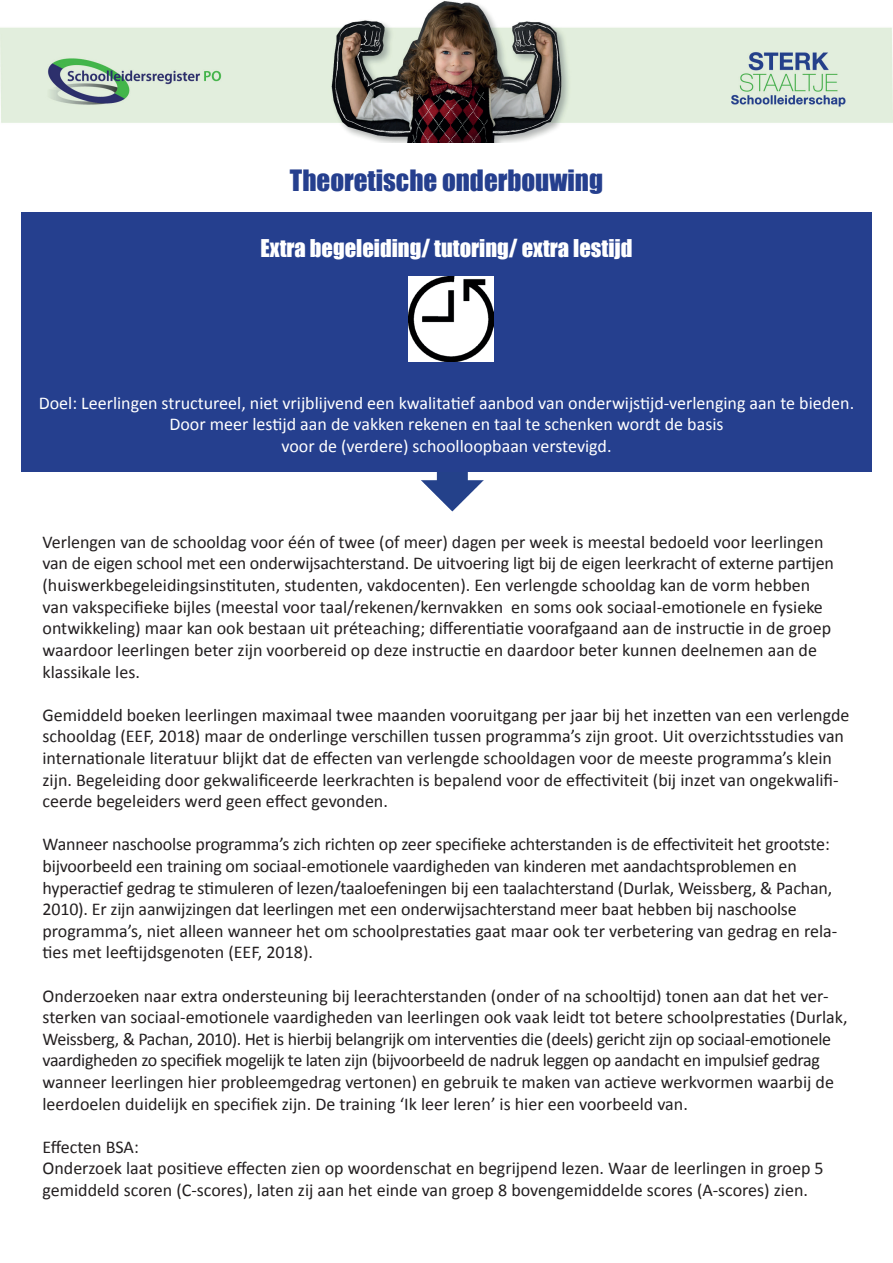
<style>
.page{position:relative;width:893px;height:1263px;background:#fff}
.page>*{position:absolute;margin:0;border:0;box-sizing:border-box;transform-origin:0 0}
.t1{font:27px "Impact";color:#253f8e}
.t2{font:22.5px "Impact";color:#fff}
.t3{font:18px/21.6px "Calibri";color:#231f20}
.t4{font:18px/21.6px "Calibri";color:#fff;text-align:center}
</style>
<div class="page">
<img style="left:0;top:1px;width:893px;height:142px">
<img style="left:421px;top:472px;width:63px;height:40px">
<div style="left:21px;top:213px;width:851px;height:259px;background:#253f8e"></div>
<img style="left:408px;top:276px;width:85px;height:85px">
<h1 class="t1" style="left:290px;top:160px;width:315px">Theoretische onderbouwing</h1>
<p class="t2" style="left:261px;top:231px;width:373px">Extra begeleiding/ tutoring/ extra lestijd</p>
<p class="t4" style="left:39px;top:391px;width:817px">Doel: Leerlingen structureel, niet vrijblijvend een kwalitatief aanbod van onderwijstijd-verlenging aan te bieden.<br>Door meer lestijd aan de vakken rekenen en taal te schenken wordt de basis<br>voor de (verdere) schoolloopbaan verstevigd.</p>
<p class="t3" style="left:43px;top:530px;width:793px">Verlengen van de schooldag voor één of twee (of meer) dagen per week is meestal bedoeld voor leerlingen van de eigen school met een onderwijsachterstand. De uitvoering ligt bij de eigen leerkracht of externe partijen (huiswerkbegeleidingsinstituten, studenten, vakdocenten). Een verlengde schooldag kan de vorm hebben van vakspecifieke bijles (meestal voor taal/rekenen/kernvakken en soms ook sociaal-emotionele en fysieke ontwikkeling) maar kan ook bestaan uit préteaching; differentiatie voorafgaand aan de instructie in de groep waardoor leerlingen beter zijn voorbereid op deze instructie en daardoor beter kunnen deelnemen aan de klassikale les.</p>
<p class="t3" style="left:43px;top:703px;width:808px">Gemiddeld boeken leerlingen maximaal twee maanden vooruitgang per jaar bij het inzetten van een verlengde schooldag (EEF, 2018) maar de onderlinge verschillen tussen programma’s zijn groot. Uit overzichtsstudies van internationale literatuur blijkt dat de effecten van verlengde schooldagen voor de meeste programma’s klein zijn. Begeleiding door gekwalificeerde leerkrachten is bepalend voor de effectiviteit (bij inzet van ongekwalifi&shy;ceerde begeleiders werd geen effect gevonden.</p>
<p class="t3" style="left:43px;top:833px;width:796px">Wanneer naschoolse programma’s zich richten op zeer specifieke achterstanden is de effectiviteit het grootste: bijvoorbeeld een training om sociaal-emotionele vaardigheden van kinderen met aandachtsproblemen en hyperactief gedrag te stimuleren of lezen/taaloefeningen bij een taalachterstand (Durlak, Weissberg, &amp; Pachan, 2010). Er zijn aanwijzingen dat leerlingen met een onderwijsachterstand meer baat hebben bij naschoolse programma’s, niet alleen wanneer het om schoolprestaties gaat maar ook ter verbetering van gedrag en rela&shy;ties met leeftijdsgenoten (EEF, 2018).</p>
<p class="t3" style="left:43px;top:984px;width:807px">Onderzoeken naar extra ondersteuning bij leerachterstanden (onder of na schooltijd) tonen aan dat het ver&shy;sterken van sociaal-emotionele vaardigheden van leerlingen ook vaak leidt tot betere schoolprestaties (Durlak, Weissberg, &amp; Pachan, 2010). Het is hierbij belangrijk om interventies die (deels) gericht zijn op sociaal-emotionele vaardigheden zo specifiek mogelijk te laten zijn (bijvoorbeeld de nadruk leggen op aandacht en impulsief gedrag wanneer leerlingen hier probleemgedrag vertonen) en gebruik te maken van actieve werkvormen waarbij de leerdoelen duidelijk en specifiek zijn. De training ‘Ik leer leren’ is hier een voorbeeld van.</p>
<p class="t3" style="left:43px;top:1135px;width:783px">Effecten BSA:<br>Onderzoek laat positieve effecten zien op woordenschat en begrijpend lezen. Waar de leerlingen in groep 5 gemiddeld scoren (C-scores), laten zij aan het einde van groep 8 bovengemiddelde scores (A-scores) zien.</p>
</div>
